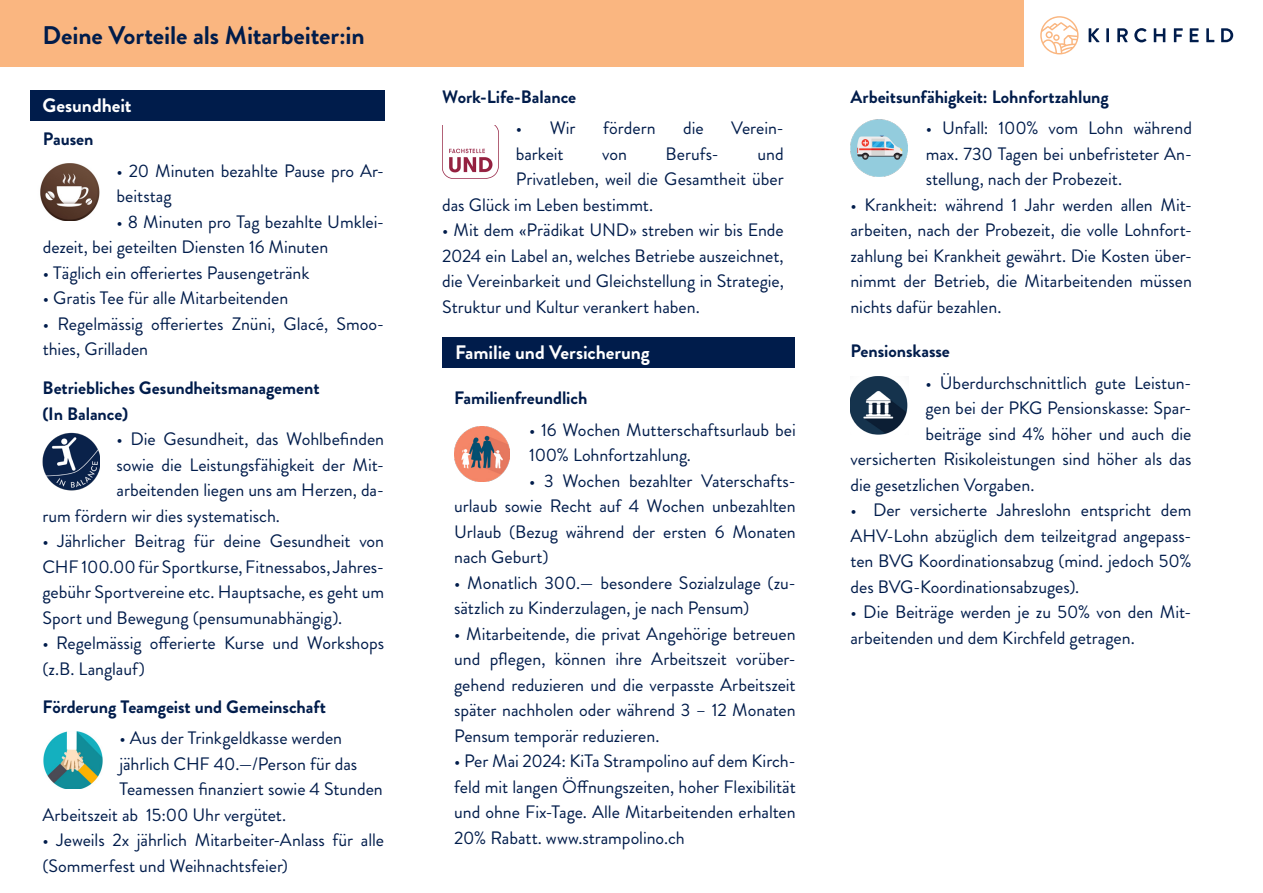
<style>
.page{position:relative;width:1263px;height:893px;background:#fff}
.page>*{position:absolute;margin:0;border:0;box-sizing:border-box;transform-origin:0 0}
.t1{font:700 25.5px "Brandon Grotesque";letter-spacing:-.005em;color:#001c4b}
.t2{font:700 19.5px "Brandon Grotesque";letter-spacing:-.005em;color:#fff}
.t3{font:18px/25.5px "Brandon Grotesque";letter-spacing:-.005em;color:#001c4b}
.t4{font:700 18px/25.5px "Brandon Grotesque";letter-spacing:-.005em;color:#001c4b}
</style>
<div class="page">
<div style="left:0;top:0;width:1023px;height:66px;background:#fab680"></div>
<svg style="left:1088px;top:28px;width:11px;height:14px"></svg>
<hr style="left:1106px;top:28px;width:3px;height:14px;background:#001c4b">
<svg style="left:1117px;top:28px;width:11px;height:14px"></svg>
<svg style="left:1134px;top:28px;width:12px;height:14px"></svg>
<svg style="left:1154px;top:28px;width:11px;height:14px"></svg>
<svg style="left:1174px;top:28px;width:9px;height:14px"></svg>
<svg style="left:1190px;top:28px;width:8px;height:14px"></svg>
<svg style="left:1206px;top:28px;width:8px;height:14px"></svg>
<svg style="left:1221px;top:28px;width:12px;height:14px"></svg>
<svg style="left:1040px;top:16px;width:38px;height:38px"></svg>
<div style="left:30px;top:90px;width:354px;height:31px;background:#001c4b"></div>
<div style="left:442px;top:337px;width:353px;height:31px;background:#001c4b"></div>
<img style="left:40px;top:164px;width:59px;height:57px">
<img style="left:43px;top:432px;width:56px;height:59px">
<img style="left:43px;top:731px;width:59px;height:58px">
<img style="left:443px;top:125px;width:55px;height:54px">
<img style="left:454px;top:426px;width:55px;height:56px">
<img style="left:850px;top:376px;width:58px;height:59px">
<img style="left:851px;top:120px;width:57px;height:57px">
<p class="t1" style="left:43px;top:17px;width:324px">Deine Vorteile als Mitarbeiter:in</p>
<p class="t2" style="left:43px;top:92px;width:91px">Gesundheit</p>
<p class="t4" style="left:850px;top:84px;width:260px">Arbeitsunfähigkeit: Lohnfortzahlung</p>
<p class="t3" style="left:926px;top:115px;width:268px;text-align:justify">• Unfall: 100% vom Lohn während max. 730 Tagen bei unbefristeter An&shy;stellung, nach der Probezeit.</p>
<p class="t3" style="left:850px;top:192px;width:343px;text-align:justify">• Krankheit: während 1 Jahr werden allen Mit&shy;arbeiten, nach der Probezeit, die volle Lohnfort&shy;zahlung bei Krankheit gewährt. Die Kosten über&shy;nimmt der Betrieb, die Mitarbeitenden müssen nichts dafür bezahlen.</p>
<p class="t4" style="left:442px;top:84px;width:135px">Work-Life-Balance</p>
<p class="t3" style="left:516px;top:115px;width:61px">• Wir</p>
<p class="t3" style="left:603px;top:115px;width:54px">fördern</p>
<p class="t3" style="left:683px;top:115px;width:22px">die</p>
<p class="t3" style="left:731px;top:115px;width:54px">Verein-</p>
<p class="t3" style="left:516px;top:141px;width:49px">barkeit</p>
<p class="t3" style="left:602px;top:141px;width:26px">von</p>
<p class="t3" style="left:666px;top:141px;width:52px">Berufs-</p>
<p class="t3" style="left:758px;top:141px;width:28px">und</p>
<p class="t3" style="left:516px;top:166px;width:270px">Privatleben, weil die Gesamtheit über</p>
<p class="t3" style="left:442px;top:192px;width:212px">das Glück im Leben bestimmt.</p>
<p class="t3" style="left:442px;top:217px;width:343px;text-align:justify">• Mit dem «Prädikat UND» streben wir bis Ende 2024 ein Label an, welches Betriebe auszeichnet, die Vereinbarkeit und Gleichstellung in Strategie, Struktur und Kultur verankert haben.</p>
<p class="t4" style="left:43px;top:127px;width:52px">Pausen</p>
<p class="t3" style="left:117px;top:158px;width:269px">• 20 Minuten bezahlte Pause pro Ar&shy;beitstag</p>
<p class="t3" style="left:43px;top:209px;width:343px;text-indent:74px">• 8 Minuten pro Tag bezahlte Umklei&shy;dezeit, bei geteilten Diensten 16 Minuten</p>
<p class="t3" style="left:43px;top:260px;width:268px">• Täglich ein offeriertes Pausengetränk</p>
<p class="t3" style="left:43px;top:286px;width:247px">• Gratis Tee für alle Mitarbeitenden</p>
<p class="t3" style="left:43px;top:311px;width:343px">• Regelmässig offeriertes Znüni, Glacé, Smoo&shy;thies, Grilladen</p>
<p class="t4" style="left:850px;top:338px;width:101px">Pensionskasse</p>
<p class="t3" style="left:925px;top:370px;width:268px">• Überdurchschnittlich gute Leistun-</p>
<p class="t3" style="left:925px;top:395px;width:268px">gen bei der PKG Pensionskasse: Spar-</p>
<p class="t3" style="left:925px;top:421px;width:268px">beiträge sind 4% höher und auch die</p>
<p class="t3" style="left:850px;top:446px;width:343px">versicherten Risikoleistungen sind höher als das</p>
<p class="t3" style="left:850px;top:472px;width:185px">die gesetzlichen Vorgaben.</p>
<p class="t3" style="left:850px;top:497px;width:343px;text-align:justify">• Der versicherte Jahreslohn entspricht dem AHV-Lohn abzüglich dem teilzeitgrad angepass&shy;ten BVG Koordinationsabzug (mind. jedoch 50% des BVG-Koordinationsabzuges).</p>
<p class="t3" style="left:850px;top:599px;width:343px">• Die Beiträge werden je zu 50% von den Mit&shy;arbeitenden und dem Kirchfeld getragen.</p>
<p class="t2" style="left:455px;top:339px;width:196px">Familie und Versicherung</p>
<p class="t4" style="left:454px;top:386px;width:135px">Familienfreundlich</p>
<p class="t3" style="left:529px;top:417px;width:268px">• 16 Wochen Mutterschaftsurlaub bei<br>100% Lohnfortzahlung.</p>
<p class="t3" style="left:454px;top:468px;width:343px;text-align:justify;text-indent:75px">• 3 Wochen bezahlter Vaterschafts&shy;urlaub sowie Recht auf 4 Wochen unbezahlten Urlaub (Bezug während der ersten 6 Monaten nach Geburt)</p>
<p class="t3" style="left:454px;top:570px;width:343px">• Monatlich 300.— besondere Sozialzulage (zu&shy;sätzlich zu Kinderzulagen, je nach Pensum)</p>
<p class="t3" style="left:454px;top:621px;width:343px;text-align:justify">• Mitarbeitende, die privat Angehörige betreuen und pflegen, können ihre Arbeitszeit vorüber&shy;gehend reduzieren und die verpasste Arbeitszeit später nachholen oder während 3 – 12 Monaten Pensum temporär reduzieren.</p>
<p class="t3" style="left:454px;top:749px;width:343px;text-align:justify">• Per Mai 2024: KiTa Strampolino auf dem Kirch&shy;feld mit langen Öffnungszeiten, hoher Flexibilität und ohne Fix-Tage. Alle Mitarbeitenden erhalten 20% Rabatt. www.strampolino.ch</p>
<p class="t4" style="left:43px;top:376px;width:279px">Betriebliches Gesundheitsmanagement (In Balance)</p>
<p class="t3" style="left:117px;top:427px;width:269px">• Die Gesundheit, das Wohlbefinden</p>
<p class="t3" style="left:117px;top:452px;width:269px">sowie die Leistungsfähigkeit der Mit-</p>
<p class="t3" style="left:117px;top:478px;width:269px">arbeitenden liegen uns am Herzen, da-</p>
<p class="t3" style="left:43px;top:503px;width:239px">rum fördern wir dies systematisch.</p>
<p class="t3" style="left:43px;top:529px;width:343px;text-align:justify">• Jährlicher Beitrag für deine Gesundheit von CHF 100.00 für Sportkurse, Fitnessabos, Jahres&shy;gebühr Sportvereine etc. Hauptsache, es geht um Sport und Bewegung (pensumunabhängig).</p>
<p class="t3" style="left:43px;top:631px;width:343px">• Regelmässig offerierte Kurse und Workshops (z.B. Langlauf)</p>
<p class="t4" style="left:43px;top:694px;width:285px">Förderung Teamgeist und Gemeinschaft</p>
<p class="t3" style="left:119px;top:725px;width:224px">• Aus der Trinkgeldkasse werden</p>
<p class="t3" style="left:119px;top:751px;width:239px">jährlich CHF 40.—/Person für das</p>
<p class="t3" style="left:119px;top:776px;width:265px">Teamessen finanziert sowie 4 Stunden</p>
<p class="t3" style="left:43px;top:802px;width:245px">Arbeitszeit ab 15:00 Uhr vergütet.</p>
<p class="t3" style="left:43px;top:827px;width:343px">• Jeweils 2x jährlich Mitarbeiter-Anlass für alle (Sommerfest und Weihnachtsfeier)</p>
</div>
